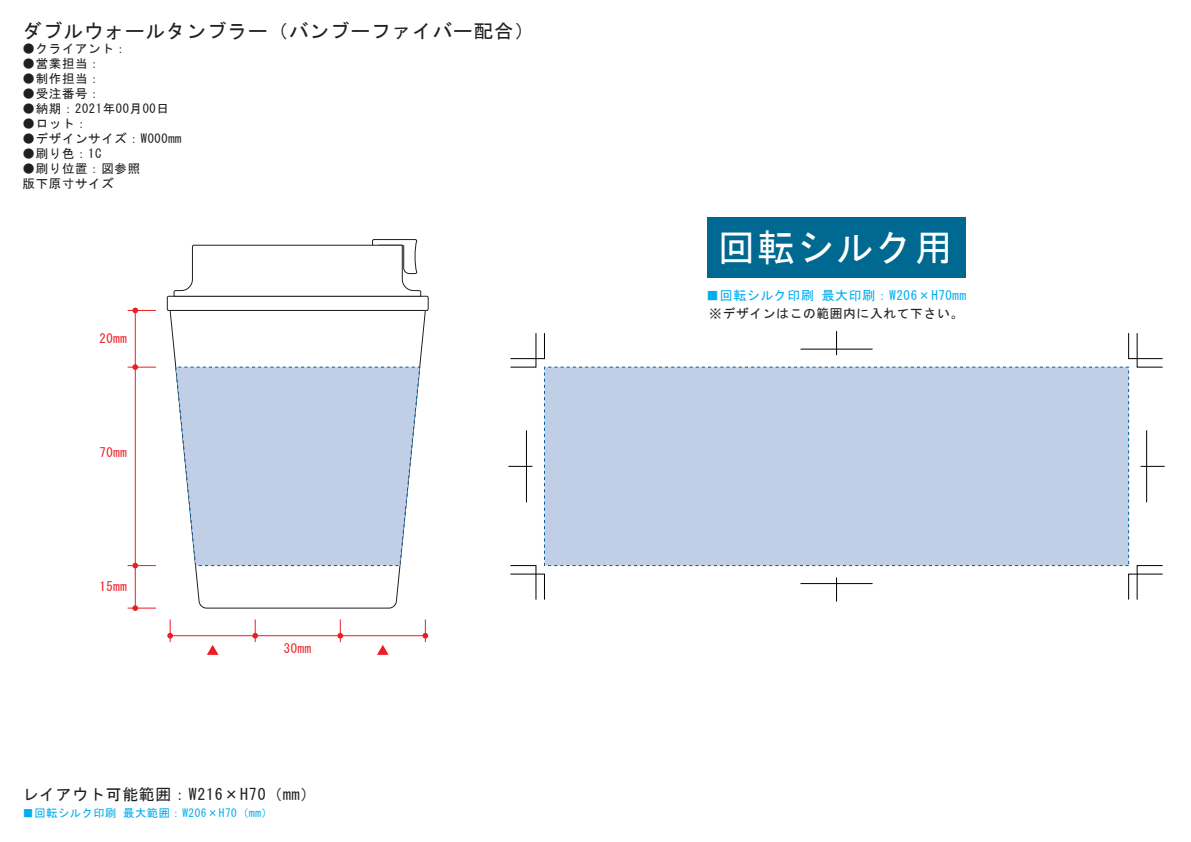
<style>
.page{position:relative;width:1191px;height:842px;background:#fff}
.page>*{position:absolute;margin:0;border:0;box-sizing:border-box;transform-origin:0 0}
.t1{font:37.5px "MS Gothic";letter-spacing:.05em;color:#fff}
.t2{font:19.5px "MS Gothic";letter-spacing:.05em;color:#231f20}
.t3{font:15.8px "MS Gothic";letter-spacing:.05em;color:#231f20}
.t4{font:12.9px "MS Gothic";letter-spacing:.05em;color:#00aeef}
.t5{font:12.8px "MS Gothic";letter-spacing:.05em;color:#231f20}
.t6{font:12.8px "MS Gothic";letter-spacing:.05em;color:#ee1d23}
.t7{font:12.5px/15px "MS Gothic";letter-spacing:.05em;color:#231f20}
.t8{font:11.2px "MS Gothic";letter-spacing:.05em;color:#00aeef}
</style>
<div class="page">
<svg style="left:169px;top:311px;width:257px;height:298px"></svg>
<div style="left:167px;top:296px;width:261px;height:15px;border:1px solid #231f20"></div>
<svg style="left:173px;top:239px;width:248px;height:58px"></svg>
<svg style="left:175px;top:366px;width:245px;height:200px;background:#c3d1e6"></svg>
<div style="left:544px;top:367px;width:584px;height:199px;background:#c0cfe5"></div>
<hr style="left:135px;top:310px;width:1px;height:298px;background:#ee1d23">
<svg style="left:128px;top:308px;width:28px;height:5px"></svg>
<svg style="left:128px;top:364px;width:28px;height:6px"></svg>
<svg style="left:128px;top:605px;width:28px;height:6px"></svg>
<svg style="left:128px;top:563px;width:28px;height:5px"></svg>
<hr style="left:170px;top:635px;width:255px;height:1px;background:#ee1d23">
<svg style="left:167px;top:619px;width:6px;height:23px"></svg>
<svg style="left:422px;top:619px;width:6px;height:23px"></svg>
<svg style="left:252px;top:619px;width:6px;height:23px"></svg>
<svg style="left:337px;top:619px;width:6px;height:23px"></svg>
<svg style="left:377px;top:645px;width:11px;height:10px"></svg>
<svg style="left:207px;top:645px;width:11px;height:10px"></svg>
<div style="left:707px;top:218px;width:259px;height:60px;background:#006991"></div>
<svg style="left:510px;top:565px;width:35px;height:35px"></svg>
<svg style="left:510px;top:333px;width:35px;height:34px"></svg>
<svg style="left:1128px;top:333px;width:35px;height:34px"></svg>
<svg style="left:1128px;top:565px;width:35px;height:35px"></svg>
<svg style="left:508px;top:466px;width:24px;height:1px"></svg>
<hr style="left:526px;top:430px;width:1px;height:72px;background:#000">
<svg style="left:1140px;top:466px;width:24px;height:1px"></svg>
<hr style="left:1146px;top:430px;width:1px;height:72px;background:#000">
<hr style="left:800px;top:349px;width:72px;height:1px;background:#000">
<svg style="left:836px;top:331px;width:1px;height:24px"></svg>
<hr style="left:800px;top:583px;width:72px;height:1px;background:#000">
<svg style="left:836px;top:578px;width:1px;height:24px"></svg>
<h2 class="t2" style="left:23px;top:21px;width:513px">ダブルウォールタンブラー（バンブーファイバー配合）</h2>
<p class="t7" style="left:23px;top:41px;width:106px">●クライアント：</p>
<p class="t7" style="left:23px;top:56px;width:80px">●営業担当：</p>
<p class="t7" style="left:23px;top:71px;width:80px">●制作担当：</p>
<p class="t7" style="left:23px;top:86px;width:80px">●受注番号：</p>
<p class="t7" style="left:23px;top:101px;width:148px">●納期：2021年00月00日</p>
<p class="t7" style="left:23px;top:116px;width:67px">●ロット：</p>
<p class="t7" style="left:23px;top:131px;width:160px">●デザインサイズ：W000mm</p>
<p class="t7" style="left:23px;top:146px;width:80px">●刷り色：1C</p>
<p class="t7" style="left:23px;top:161px;width:119px">●刷り位置：図参照版下原寸サイズ</p>
<p class="t6" style="left:99px;top:332px;width:29px">20mm</p>
<p class="t6" style="left:99px;top:446px;width:29px">70mm</p>
<p class="t6" style="left:99px;top:580px;width:29px">15mm</p>
<p class="t6" style="left:284px;top:642px;width:29px">30mm</p>
<p class="t3" style="left:23px;top:786px;width:295px">レイアウト可能範囲：W216×H70（mm）</p>
<p class="t8" style="left:23px;top:807px;width:252px">■回転シルク印刷 最大範囲：W206×H70（mm）</p>
<h1 class="t1" style="left:718px;top:229px;width:236px">回転シルク用</h1>
<p class="t4" style="left:706px;top:289px;width:261px">■回転シルク印刷 最大印刷：W206×H70mm</p>
<p class="t5" style="left:709px;top:307px;width:255px">※デザインはこの範囲内に入れて下さい。</p>
</div>
